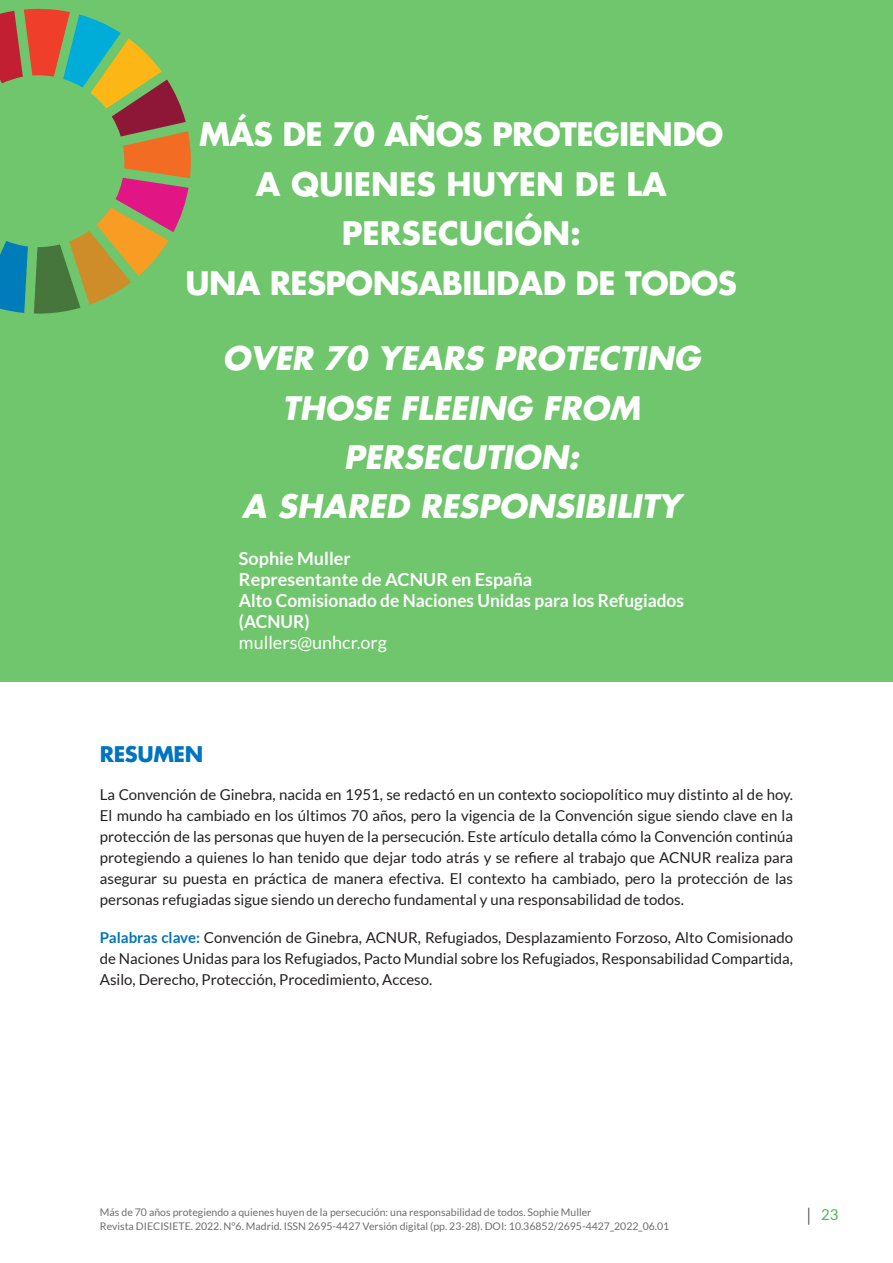
<style>
.page{position:relative;width:893px;height:1263px;background:#fff}
.page>*{position:absolute;margin:0;border:0;box-sizing:border-box;transform-origin:0 0}
.t1{font:700 31.5px/49.5px "Futura Std";letter-spacing:-.02em;color:#fff;text-align:center}
.t2{font:italic 700 31.5px/49.5px "Futura Std";color:#fff;text-align:center}
.t3{font:700 21px "Futura Std";letter-spacing:-.02em;color:#0074be}
.t4{font:700 18px/21px "Lato";color:#fff}
.t5{font:18px "Lato";color:#fff}
.t6{font:15px/21px "Lato";color:#231f20;text-align:justify}
.t7{font:15px "Lato";color:#4cb848}
.t8{font:10.5px "Lato";color:#6c6d70}
.s1{font-weight:700;color:#0074be}
</style>
<div class="page">
<svg style="left:808px;top:1208px;width:1px;height:17px"></svg>
<div style="left:0;top:0;width:893px;height:681px;background:#6fc66c"></div>
<svg style="left:0;top:9px;width:191px;height:305px"></svg>
<h1 class="t1" style="left:186px;top:109px;width:553px">MÁS DE 70 AÑOS PROTEGIENDO<br>A QUIENES HUYEN DE LA<br>PERSECUCIÓN:<br>UNA RESPONSABILIDAD DE TODOS</h1>
<h1 class="t2" style="left:222px;top:334px;width:479px">OVER 70 YEARS PROTECTING<br>THOSE FLEEING FROM<br>PERSECUTION:<br>A SHARED RESPONSIBILITY</h1>
<p class="t4" style="left:239px;top:548px;width:447px">Sophie Muller<br>Representante de ACNUR en España<br>Alto Comisionado de Naciones Unidas para los Refugiados (ACNUR)</p>
<p class="t5" style="left:239px;top:632px;width:150px">mullers@unhcr.org</p>
<h2 class="t3" style="left:100px;top:740px;width:105px">RESUMEN</h2>
<p class="t6" style="left:100px;top:784px;width:695px">La Convención de Ginebra, nacida en 1951, se redactó en un contexto sociopolítico muy distinto al de hoy.<br>El mundo ha cambiado en los últimos 70 años, pero la vigencia de la Convención sigue siendo clave en la protección de las personas que huyen de la persecución. Este artículo detalla cómo la Convención continúa protegiendo a quienes lo han tenido que dejar todo atrás y se refiere al trabajo que ACNUR realiza para asegurar su puesta en práctica de manera efectiva. El contexto ha cambiado, pero la protección de las personas refugiadas sigue siendo un derecho fundamental y una responsabilidad de todos.</p>
<p class="t6" style="left:100px;top:927px;width:695px"><span class="s1">Palabras clave:</span> Convención de Ginebra, ACNUR, Refugiados, Desplazamiento Forzoso, Alto Comisionado de Naciones Unidas para los Refugiados, Pacto Mundial sobre los Refugiados, Responsabilidad Compartida, Asilo, Derecho, Protección, Procedimiento, Acceso.</p>
<p class="t8" style="left:100px;top:1206px;width:493px">Más de 70 años protegiendo a quienes huyen de la persecución: una responsabilidad de todos. Sophie Muller</p>
<p class="t7" style="left:821px;top:1206px;width:19px">23</p>
<p class="t8" style="left:100px;top:1220px;width:571px">Revista DIECISIETE. 2022. Nº6. Madrid. ISSN 2695-4427 Versión digital (pp. 23-28). DOI: 10.36852/2695-4427_2022_06.01</p>
</div>
